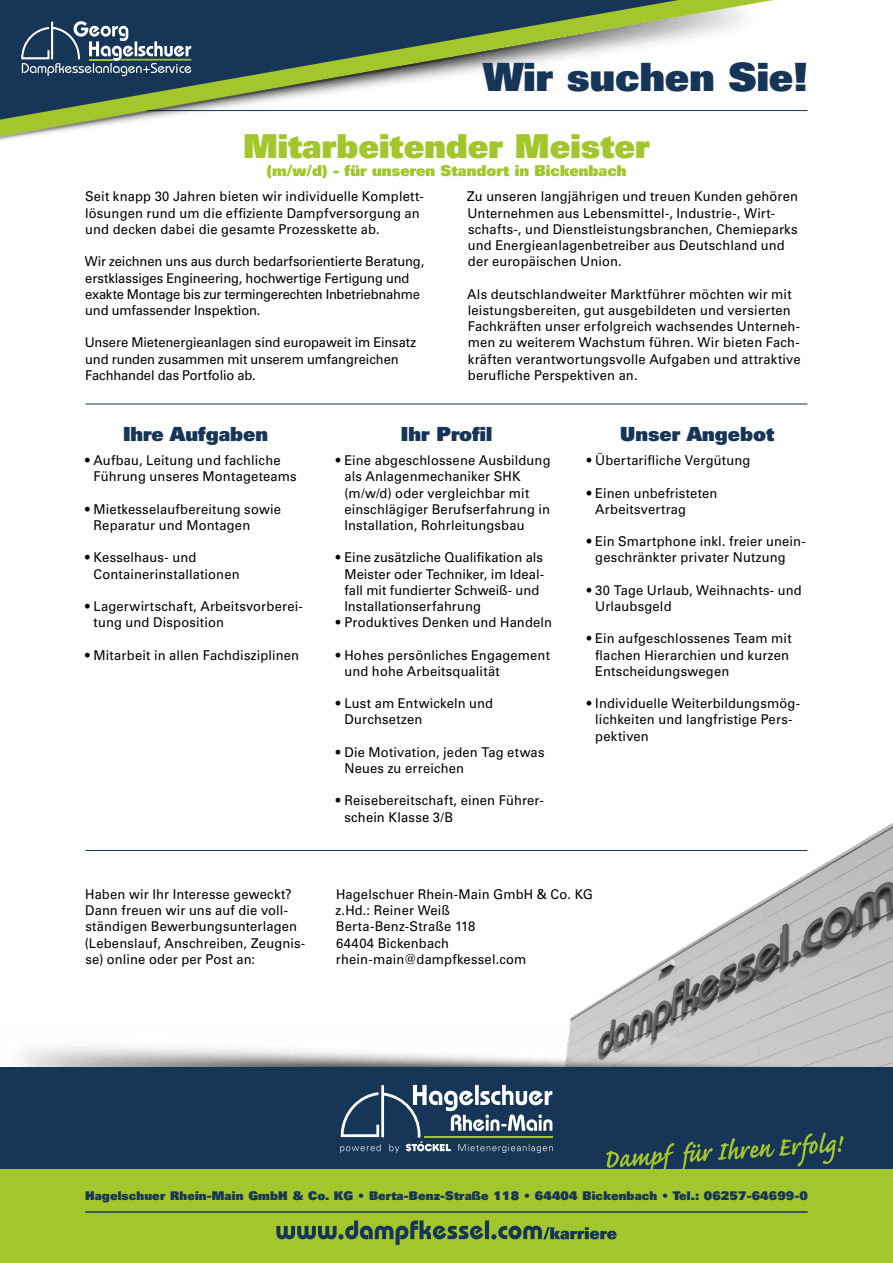
<style>
.page{position:relative;width:893px;height:1263px;background:#fff}
.page>*{position:absolute;margin:0;border:0;box-sizing:border-box;transform-origin:0 0}
.t1{font:900 39px "Univers";color:#173557}
.t2{font:900 33px "Univers";color:#a2c62c}
.t3{font:900 19.5px "Univers";color:#173557}
.t4{font:900 15px "Univers";color:#a2c62c}
.t5{font:13.5px/16.2px "Univers";letter-spacing:.01em;color:#000;scale:.96 1}
.t6{font:13.5px/16.2px "Univers";letter-spacing:-.01em;color:#000;scale:.96 1}
.t7{font:900 12px "Univers";letter-spacing:.01em;color:#173557}
</style>
<div class="page">
<img style="left:569px;top:822px;width:324px;height:203px">
<img style="left:22px;top:1025px;width:871px;height:42px">
<div style="left:0;top:1067px;width:893px;height:196px;background:#173557"></div>
<div style="left:0;top:1169px;width:893px;height:94px;background:#a2c62c"></div>
<svg style="left:0;top:0;width:808px;height:140px"></svg>
<svg style="left:0;top:0;width:724px;height:124px"></svg>
<svg style="left:606px;top:1132px;width:238px;height:37px"></svg>
<svg style="left:276px;top:1220px;width:341px;height:25px"></svg>
<hr style="left:86px;top:1211px;width:721px;height:2px;background:#173557">
<svg style="left:21px;top:21px;width:170px;height:55px;background:#496178"></svg>
<hr style="left:86px;top:404px;width:721px;height:1px;background:#173557">
<svg style="left:340px;top:1085px;width:213px;height:68px"></svg>
<hr style="left:424px;top:1136px;width:129px;height:1px;background:#a2c62c">
<hr style="left:86px;top:850px;width:721px;height:1px;background:#173557">
<h1 class="t1" style="left:483px;top:51px;width:326px">Wir suchen Sie!</h1>
<h2 class="t2" style="left:243px;top:125px;width:408px">Mitarbeitender Meister</h2>
<p class="t4" style="left:266px;top:161px;width:362px">(m/w/d) - für unseren Standort in Bickenbach</p>
<p class="t5" style="left:85px;top:189px;width:354px">Seit knapp 30 Jahren bieten wir individuelle Komplett&shy;lösungen rund um die effiziente Dampfversorgung an und decken dabei die gesamte Prozesskette ab.</p>
<p class="t6" style="left:85px;top:253px;width:355px">Wir zeichnen uns aus durch bedarfsorientierte Beratung, erstklassiges Engineering, hochwertige Fertigung und exakte Montage bis zur termingerechten Inbetriebnahme und umfassender Inspektion.</p>
<p class="t6" style="left:85px;top:334px;width:347px">Unsere Mietenergieanlagen sind europaweit im Einsatz und runden zusammen mit unserem umfangreichen<br>Fachhandel das Portfolio ab.</p>
<p class="t5" style="left:467px;top:189px;width:346px">Zu unseren langjährigen und treuen Kunden gehören Unternehmen aus Lebensmittel-, Industrie-, Wirt&shy;schafts-, und Dienstleistungsbranchen, Chemieparks und Energieanlagenbetreiber aus Deutschland und der europäischen Union.</p>
<p class="t5" style="left:467px;top:286px;width:349px">Als deutschlandweiter Marktführer möchten wir mit leistungsbereiten, gut ausgebildeten und versierten Fachkräften unser erfolgreich wachsendes Unterneh&shy;men zu weiterem Wachstum führen. Wir bieten Fach&shy;kräften verantwortungsvolle Aufgaben und attraktive berufliche Perspektiven an.</p>
<h3 class="t3" style="left:123px;top:421px;width:147px">Ihre Aufgaben</h3>
<p class="t5" style="left:94px;top:452px;width:213px;text-indent:-9px">• Aufbau, Leitung und fachliche<br>Führung unseres Montageteams</p>
<p class="t5" style="left:94px;top:501px;width:197px;text-indent:-9px">• Mietkesselaufbereitung sowie<br>Reparatur und Montagen</p>
<p class="t5" style="left:94px;top:549px;width:154px;text-indent:-9px">• Kesselhaus- und<br>Containerinstallationen</p>
<p class="t5" style="left:94px;top:598px;width:220px;text-indent:-9px">• Lagerwirtschaft, Arbeitsvorberei&shy;tung und Disposition</p>
<p class="t5" style="left:85px;top:647px;width:224px">• Mitarbeit in allen Fachdisziplinen</p>
<h3 class="t3" style="left:401px;top:421px;width:93px">Ihr Profil</h3>
<p class="t5" style="left:344px;top:452px;width:216px;text-indent:-9px">• Eine abgeschlossene Ausbildung als Anlagenmechaniker SHK (m/w/d) oder vergleichbar mit einschlägiger Berufserfahrung in<br>Installation, Rohrleitungsbau</p>
<p class="t5" style="left:344px;top:549px;width:209px;text-indent:-9px">• Eine zusätzliche Qualifikation als<br>Meister oder Techniker, im Ideal&shy;fall mit fundierter Schweiß- und<br>Installationserfahrung</p>
<p class="t5" style="left:336px;top:614px;width:227px">• Produktives Denken und Handeln</p>
<p class="t5" style="left:344px;top:647px;width:216px;text-indent:-9px">• Hohes persönliches Engagement und hohe Arbeitsqualität</p>
<p class="t5" style="left:344px;top:695px;width:156px;text-indent:-9px">• Lust am Entwickeln und<br>Durchsetzen</p>
<p class="t5" style="left:344px;top:744px;width:210px;text-indent:-9px">• Die Motivation, jeden Tag etwas<br>Neues zu erreichen</p>
<p class="t5" style="left:344px;top:792px;width:209px;text-indent:-9px">• Reisebereitschaft, einen Führer&shy;schein Klasse 3/B</p>
<h3 class="t3" style="left:620px;top:421px;width:156px">Unser Angebot</h3>
<p class="t5" style="left:587px;top:452px;width:172px">• Übertarifliche Vergütung</p>
<p class="t5" style="left:595px;top:485px;width:129px;text-indent:-9px">• Einen unbefristeten<br>Arbeitsvertrag</p>
<p class="t5" style="left:595px;top:533px;width:221px;text-indent:-9px">• Ein Smartphone inkl. freier unein&shy;geschränkter privater Nutzung</p>
<p class="t5" style="left:595px;top:582px;width:217px;text-indent:-9px">• 30 Tage Urlaub, Weihnachts- und<br>Urlaubsgeld</p>
<p class="t5" style="left:595px;top:630px;width:206px;text-indent:-9px">• Ein aufgeschlossenes Team mit flachen Hierarchien und kurzen<br>Entscheidungswegen</p>
<p class="t5" style="left:595px;top:695px;width:215px;text-indent:-9px">• Individuelle Weiterbildungsmög&shy;lichkeiten und langfristige Pers&shy;pektiven</p>
<p class="t5" style="left:85px;top:886px;width:231px">Haben wir Ihr Interesse geweckt?<br>Dann freuen wir uns auf die voll&shy;ständigen Bewerbungsunterlagen (Lebenslauf, Anschreiben, Zeugnis&shy;se) online oder per Post an:</p>
<p class="t5" style="left:336px;top:886px;width:269px">Hagelschuer Rhein-Main GmbH &amp; Co. KG z.Hd.: Reiner Weiß<br>Berta-Benz-Straße 118<br>64404 Bickenbach rhein-main@dampfkessel.com</p>
<p class="t7" style="left:85px;top:1188px;width:724px">Hagelschuer Rhein-Main GmbH &amp; Co. KG • Berta-Benz-Straße 118 • 64404 Bickenbach • Tel.: 06257-64699-0</p>
</div>
